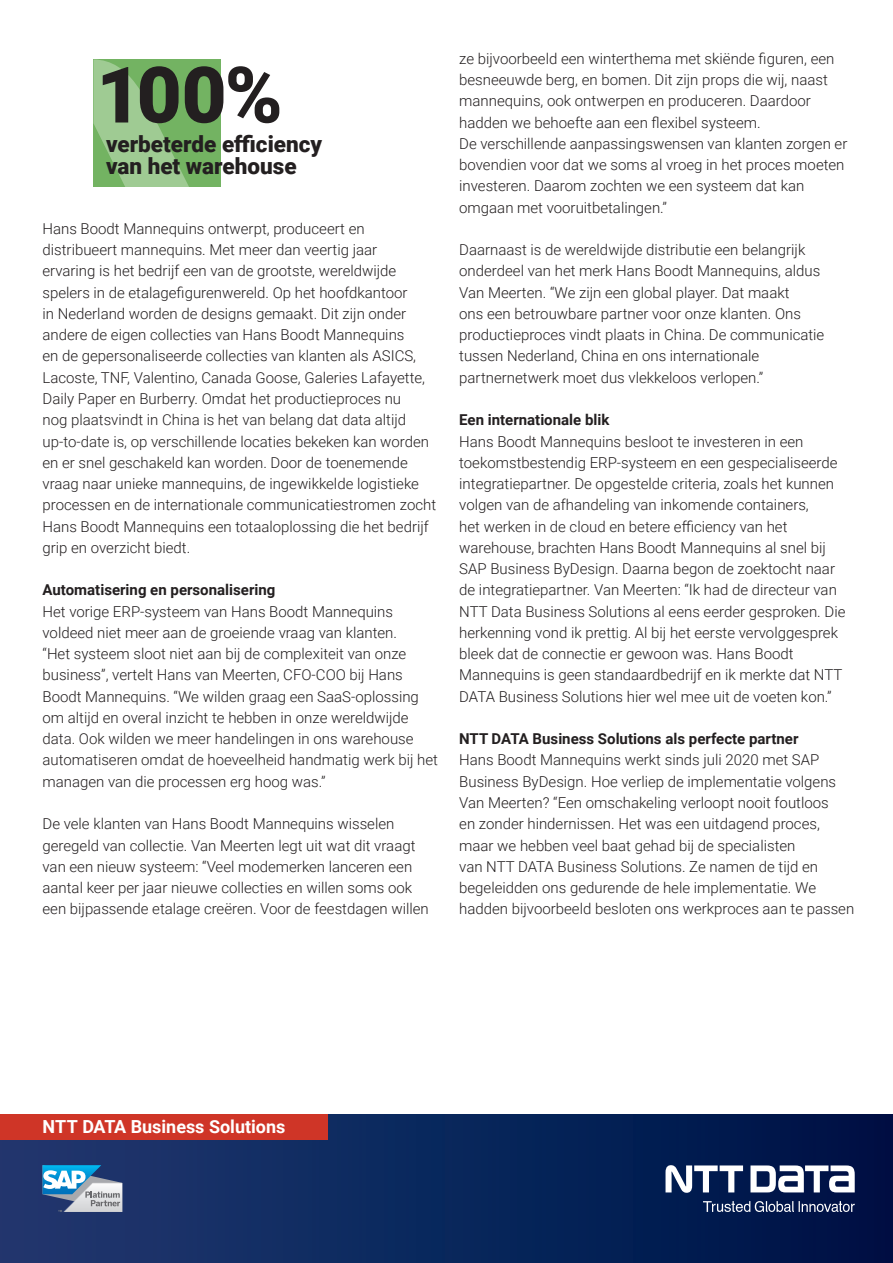
<style>
.page{position:relative;width:893px;height:1263px;background:#fff}
.page>*{position:absolute;margin:0;border:0;box-sizing:border-box;transform-origin:0 0}
.t1{font:900 78px "Roboto";color:#231f20}
.t2{font:900 22.5px/22.5px "Roboto";color:#231f20}
.t3{font:700 18px "Roboto";color:#fff}
._07_Copy_grid_10pt{font:300 15px/21.3px "Roboto";color:#231f20}
._05_Headline_H2_grid{font:700 15px "Roboto";color:#231f20}
</style>
<div class="page">
<div style="left:0;top:1114px;width:893px;height:149px;background:linear-gradient(to right,#1f3970,#001246)"></div>
<svg style="left:43px;top:1165px;width:79px;height:47px"></svg>
<div style="left:0;top:1114px;width:327px;height:26px;background:#cf3527"></div>
<svg style="left:750px;top:1165px;width:105px;height:27px"></svg>
<svg style="left:665px;top:1165px;width:78px;height:28px"></svg>
<svg style="left:703px;top:1201px;width:152px;height:11px;background:#4d5b80"></svg>
<div style="left:93px;top:59px;width:128px;height:128px;background:#73b362"></div>
<svg style="left:93px;top:59px;width:96px;height:128px"></svg>
<p class="t1" style="left:96px;top:40px;width:188px">100%</p>
<p class="t2" style="left:106px;top:132px;width:218px">verbeterde efficiency van het warehouse</p>
<p class="_07_Copy_grid_10pt" style="left:43px;top:217px;width:395px">Hans Boodt Mannequins ontwerpt, produceert en distribueert mannequins. Met meer dan veertig jaar<br>ervaring is het bedrijf een van de grootste, wereldwijde spelers in de etalagefigurenwereld. Op het hoofdkantoor<br>in Nederland worden de designs gemaakt. Dit zijn onder andere de eigen collecties van Hans Boodt Mannequins<br>en de gepersonaliseerde collecties van klanten als ASICS, Lacoste, TNF, Valentino, Canada Goose, Galeries Lafayette, Daily Paper en Burberry. Omdat het productieproces nu<br>nog plaatsvindt in China is het van belang dat data altijd up-to-date is, op verschillende locaties bekeken kan worden en er snel geschakeld kan worden. Door de toenemende vraag naar unieke mannequins, de ingewikkelde logistieke processen en de internationale communicatiestromen zocht Hans Boodt Mannequins een totaaloplossing die het bedrijf grip en overzicht biedt.</p>
<p class="_05_Headline_H2_grid" style="left:43px;top:579px;width:234px">Automatisering en personalisering</p>
<p class="_07_Copy_grid_10pt" style="left:43px;top:600px;width:397px">Het vorige ERP-systeem van Hans Boodt Mannequins voldeed niet meer aan de groeiende vraag van klanten.<br>“Het systeem sloot niet aan bij de complexiteit van onze business”, vertelt Hans van Meerten, CFO-COO bij Hans Boodt Mannequins. “We wilden graag een SaaS-oplossing om altijd en overal inzicht te hebben in onze wereldwijde data. Ook wilden we meer handelingen in ons warehouse automatiseren omdat de hoeveelheid handmatig werk bij het managen van die processen erg hoog was.”</p>
<p class="_07_Copy_grid_10pt" style="left:43px;top:813px;width:388px">De vele klanten van Hans Boodt Mannequins wisselen geregeld van collectie. Van Meerten legt uit wat dit vraagt van een nieuw systeem: “Veel modemerken lanceren een aantal keer per jaar nieuwe collecties en willen soms ook een bijpassende etalage creëren. Voor de feestdagen willen</p>
<p class="_07_Copy_grid_10pt" style="left:459px;top:47px;width:377px">ze bijvoorbeeld een winterthema met skiënde figuren, een besneeuwde berg, en bomen. Dit zijn props die wij, naast mannequins, ook ontwerpen en produceren. Daardoor hadden we behoefte aan een flexibel systeem.</p>
<p class="_07_Copy_grid_10pt" style="left:459px;top:132px;width:390px">De verschillende aanpassingswensen van klanten zorgen er bovendien voor dat we soms al vroeg in het proces moeten investeren. Daarom zochten we een systeem dat kan omgaan met vooruitbetalingen.”</p>
<p class="_07_Copy_grid_10pt" style="left:459px;top:239px;width:367px">Daarnaast is de wereldwijde distributie een belangrijk onderdeel van het merk Hans Boodt Mannequins, aldus Van Meerten. “We zijn een global player. Dat maakt<br>ons een betrouwbare partner voor onze klanten. Ons productieproces vindt plaats in China. De communicatie tussen Nederland, China en ons internationale partnernetwerk moet dus vlekkeloos verlopen.”</p>
<p class="_05_Headline_H2_grid" style="left:459px;top:409px;width:152px">Een internationale blik</p>
<p class="_07_Copy_grid_10pt" style="left:459px;top:430px;width:388px">Hans Boodt Mannequins besloot te investeren in een toekomstbestendig ERP-systeem en een gespecialiseerde integratiepartner. De opgestelde criteria, zoals het kunnen volgen van de afhandeling van inkomende containers,<br>het werken in de cloud en betere efficiency van het warehouse, brachten Hans Boodt Mannequins al snel bij SAP Business ByDesign. Daarna begon de zoektocht naar de integratiepartner. Van Meerten: “Ik had de directeur van NTT Data Business Solutions al eens eerder gesproken. Die herkenning vond ik prettig. Al bij het eerste vervolggesprek bleek dat de connectie er gewoon was. Hans Boodt Mannequins is geen standaardbedrijf en ik merkte dat NTT DATA Business Solutions hier wel mee uit de voeten kon.”</p>
<p class="_05_Headline_H2_grid" style="left:459px;top:728px;width:341px">NTT DATA Business Solutions als perfecte partner</p>
<p class="_07_Copy_grid_10pt" style="left:459px;top:749px;width:397px">Hans Boodt Mannequins werkt sinds juli 2020 met SAP Business ByDesign. Hoe verliep de implementatie volgens Van Meerten? “Een omschakeling verloopt nooit foutloos<br>en zonder hindernissen. Het was een uitdagend proces, maar we hebben veel baat gehad bij de specialisten<br>van NTT DATA Business Solutions. Ze namen de tijd en begeleidden ons gedurende de hele implementatie. We hadden bijvoorbeeld besloten ons werkproces aan te passen</p>
<p class="t3" style="left:43px;top:1114px;width:244px">NTT DATA Business Solutions</p>
</div>
